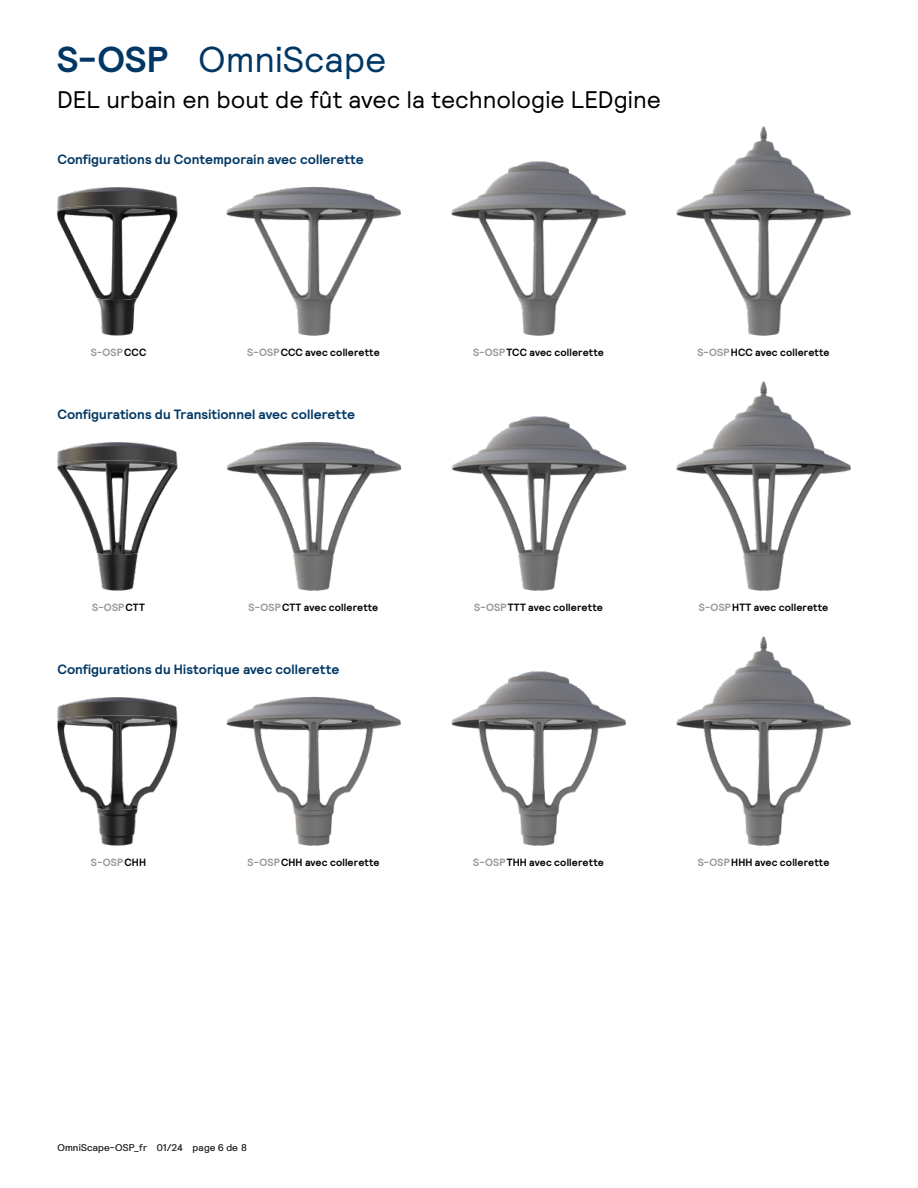
<style>
.page{position:relative;width:918px;height:1188px;background:#fff}
.page>*{position:absolute;margin:0;border:0;box-sizing:border-box;transform-origin:0 0}
.t1{font:36px "Signify Relative";color:#003764}
.t2{font:24px "Signify Relative";color:#000}
.t3{font:700 13.5px "Signify Relative";letter-spacing:.005em;color:#003764}
.t4{font:700 10.5px "Signify Relative";letter-spacing:.01em;color:#000}
.t5{font:700 10.5px "Signify Relative";letter-spacing:.02em;color:#96969b}
.t6{font:9.75px "Signify Relative";letter-spacing:.02em;color:#3c3c41}
.s1{font-weight:700}
.s2{color:#000}
.s3{color:#96969b}
</style>
<div class="page">
<img style="left:676px;top:126px;width:175px;height:210px">
<img style="left:226px;top:186px;width:175px;height:150px">
<img style="left:451px;top:161px;width:175px;height:175px">
<img style="left:57px;top:187px;width:121px;height:19px">
<img style="left:56px;top:206px;width:122px;height:91px">
<img style="left:96px;top:297px;width:43px;height:39px">
<img style="left:676px;top:381px;width:175px;height:210px">
<img style="left:226px;top:442px;width:176px;height:149px">
<img style="left:451px;top:416px;width:176px;height:175px">
<img style="left:57px;top:442px;width:121px;height:18px">
<img style="left:57px;top:460px;width:121px;height:92px">
<img style="left:96px;top:552px;width:43px;height:39px">
<img style="left:676px;top:636px;width:175px;height:210px">
<img style="left:226px;top:696px;width:175px;height:150px">
<img style="left:451px;top:671px;width:175px;height:175px">
<img style="left:57px;top:697px;width:121px;height:19px">
<img style="left:57px;top:716px;width:121px;height:91px">
<img style="left:96px;top:807px;width:42px;height:39px">
<h1 class="t1" style="left:57px;top:36px;width:331px"><span class="s1">S-OSP</span> OmniScape</h1>
<h2 class="t2" style="left:57px;top:84px;width:606px">DEL urbain en bout de fût avec la technologie LEDgine</h2>
<p class="t3" style="left:57px;top:150px;width:308px">Configurations du Contemporain avec collerette</p>
<p class="t5" style="left:91px;top:345px;width:57px">S-OSP<span class="s2">CCC</span></p>
<p class="t4" style="left:247px;top:345px;width:134px"><span class="s3">S-OSP</span>CCC avec collerette</p>
<p class="t4" style="left:473px;top:345px;width:132px"><span class="s3">S-OSP</span>TCC avec collerette</p>
<p class="t4" style="left:697px;top:345px;width:134px"><span class="s3">S-OSP</span>HCC avec collerette</p>
<p class="t3" style="left:57px;top:405px;width:299px">Configurations du Transitionnel avec collerette</p>
<p class="t5" style="left:92px;top:600px;width:54px">S-OSP<span class="s2">CTT</span></p>
<p class="t4" style="left:249px;top:600px;width:131px"><span class="s3">S-OSP</span>CTT avec collerette</p>
<p class="t4" style="left:474px;top:600px;width:130px"><span class="s3">S-OSP</span>TTT avec collerette</p>
<p class="t4" style="left:699px;top:600px;width:131px"><span class="s3">S-OSP</span>HTT avec collerette</p>
<p class="t3" style="left:57px;top:660px;width:284px">Configurations du Historique avec collerette</p>
<p class="t5" style="left:91px;top:855px;width:57px">S-OSP<span class="s2">CHH</span></p>
<p class="t4" style="left:248px;top:855px;width:134px"><span class="s3">S-OSP</span>CHH avec collerette</p>
<p class="t4" style="left:473px;top:855px;width:132px"><span class="s3">S-OSP</span>THH avec collerette</p>
<p class="t4" style="left:698px;top:855px;width:133px"><span class="s3">S-OSP</span>HHH avec collerette</p>
<p class="t6" style="left:57px;top:1141px;width:127px">OmniScape-OSP_fr 01/24</p>
<p class="t6" style="left:193px;top:1141px;width:56px">page 6 de 8</p>
</div>
